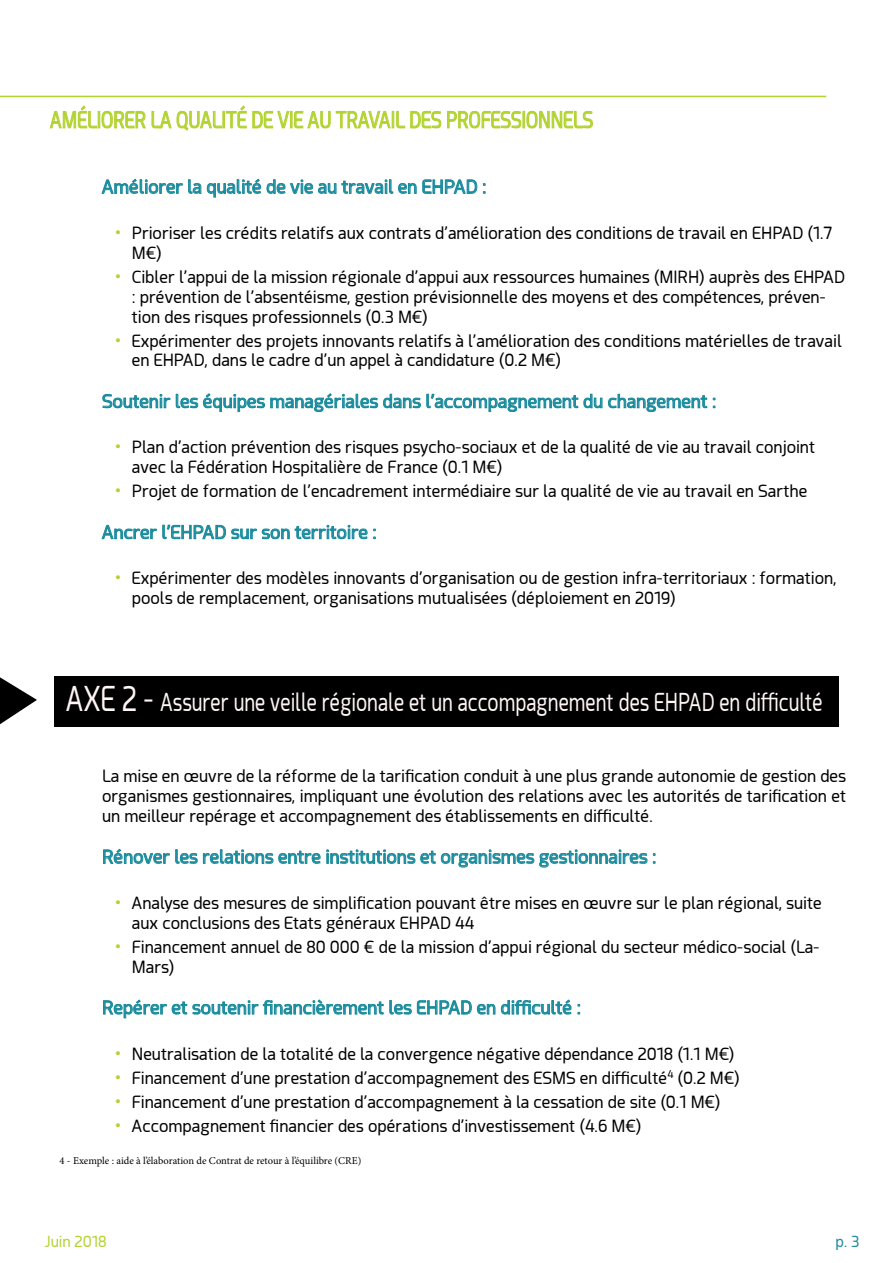
<style>
.page{position:relative;width:893px;height:1263px;background:#fff}
.page>*{position:absolute;margin:0;border:0;box-sizing:border-box;transform-origin:0 0}
.t1{font:24.15px "Acephimere";color:#fff5f5;scale:.81 1}
.t2{font:22.35px "Acephimere";color:#b2d330;scale:.81 1}
.t3{font:18px "Acephimere";color:#198b9d}
.t4{font:16.5px/19.8px "Acephimere";color:#000}
.t5{font:15px "Acephimere";color:#b2d330}
.t6{font:15px "Acephimere";color:#198b9d}
.t7{font:10.5px "Minion Pro";color:#000}
.s1{font-size:18px;color:#b2d330}
.s2{font-size:33.45px}
</style>
<div class="page">
<svg style="left:101px;top:178px;width:385px;height:20px"></svg>
<svg style="left:102px;top:393px;width:613px;height:19px"></svg>
<svg style="left:101px;top:524px;width:275px;height:15px"></svg>
<svg style="left:103px;top:848px;width:552px;height:20px"></svg>
<svg style="left:103px;top:999px;width:469px;height:20px"></svg>
<svg style="left:49px;top:105px;width:544px;height:26px"></svg>
<hr style="left:0;top:96px;width:826px;height:1px;background:#b2d330">
<div style="left:54px;top:676px;width:785px;height:50px;background:#000"></div>
<svg style="left:0;top:677px;width:37px;height:47px"></svg>
<h2 class="t2" style="left:50px;top:105px;width:672px">AMÉLIORER LA QUALITÉ DE VIE AU TRAVAIL DES PROFESSIONNELS</h2>
<p class="t3" style="left:102px;top:175px;width:386px">Améliorer la qualité de vie au travail en EHPAD :</p>
<p class="t4" style="left:132px;top:223px;width:702px;text-indent:-17px"><span class="s1">•</span> Prioriser les crédits relatifs aux contrats d’amélioration des conditions de travail en EHPAD (1.7<br>M€)</p>
<p class="t4" style="left:132px;top:266px;width:715px;text-indent:-17px"><span class="s1">•</span> Cibler l’appui de la mission régionale d’appui aux ressources humaines (MIRH) auprès des EHPAD : prévention de l’absentéisme, gestion prévisionnelle des moyens et des compétences, préven&shy;tion des risques professionnels (0.3 M€)</p>
<p class="t4" style="left:132px;top:330px;width:712px;text-indent:-17px"><span class="s1">•</span> Expérimenter des projets innovants relatifs à l’amélioration des conditions matérielles de travail en EHPAD, dans le cadre d’un appel à candidature (0.2 M€)</p>
<p class="t3" style="left:102px;top:389px;width:616px">Soutenir les équipes managériales dans l’accompagnement du changement :</p>
<p class="t4" style="left:132px;top:437px;width:685px;text-indent:-17px"><span class="s1">•</span> Plan d’action prévention des risques psycho-sociaux et de la qualité de vie au travail conjoint avec la Fédération Hospitalière de France (0.1 M€)</p>
<p class="t4" style="left:115px;top:481px;width:694px"><span class="s1">•</span> Projet de formation de l’encadrement intermédiaire sur la qualité de vie au travail en Sarthe</p>
<p class="t3" style="left:102px;top:520px;width:276px">Ancrer l’EHPAD sur son territoire :</p>
<p class="t4" style="left:132px;top:568px;width:706px;text-indent:-17px"><span class="s1">•</span> Expérimenter des modèles innovants d’organisation ou de gestion infra-territoriaux : formation, pools de remplacement, organisations mutualisées (déploiement en 2019)</p>
<h1 class="t1" style="left:66px;top:686px;width:936px"><span class="s2">AXE 2 -</span> Assurer une veille régionale et un accompagnement des EHPAD en difficulté</h1>
<p class="t4" style="left:102px;top:766px;width:746px;text-align:justify">La mise en œuvre de la réforme de la tarification conduit à une plus grande autonomie de gestion des organismes gestionnaires, impliquant une évolution des relations avec les autorités de tarification et un meilleur repérage et accompagnement des établissements en difficulté.</p>
<p class="t3" style="left:102px;top:844px;width:556px">Rénover les relations entre institutions et organismes gestionnaires :</p>
<p class="t4" style="left:132px;top:892px;width:691px;text-indent:-17px"><span class="s1">•</span> Analyse des mesures de simplification pouvant être mises en œuvre sur le plan régional, suite aux conclusions des Etats généraux EHPAD 44</p>
<p class="t4" style="left:132px;top:936px;width:689px;text-indent:-17px"><span class="s1">•</span> Financement annuel de 80 000 € de la mission d’appui régional du secteur médico-social (La-<br>Mars)</p>
<p class="t3" style="left:102px;top:995px;width:480px">Repérer et soutenir financièrement les EHPAD en difficulté :</p>
<p class="t4" style="left:115px;top:1043px;width:622px"><span class="s1">•</span> Neutralisation de la totalité de la convergence négative dépendance 2018 (1.1 M€)</p>
<p class="t4" style="left:115px;top:1067px;width:627px"><span class="s1">•</span> Financement d’une prestation d’accompagnement des ESMS en difficulté<sup>4</sup> (0.2 M€)</p>
<p class="t4" style="left:115px;top:1091px;width:608px"><span class="s1">•</span> Financement d’une prestation d’accompagnement à la cessation de site (0.1 M€)</p>
<p class="t4" style="left:115px;top:1115px;width:528px"><span class="s1">•</span> Accompagnement financier des opérations d’investissement (4.6 M€)</p>
<p class="t7" style="left:60px;top:1154px;width:303px">4 - Exemple : aide à l’élaboration de Contrat de retour à l’équilibre (CRE)</p>
<p class="t5" style="left:45px;top:1231px;width:63px">Juin 2018</p>
<p class="t6" style="left:836px;top:1231px;width:25px">p. 3</p>
</div>
